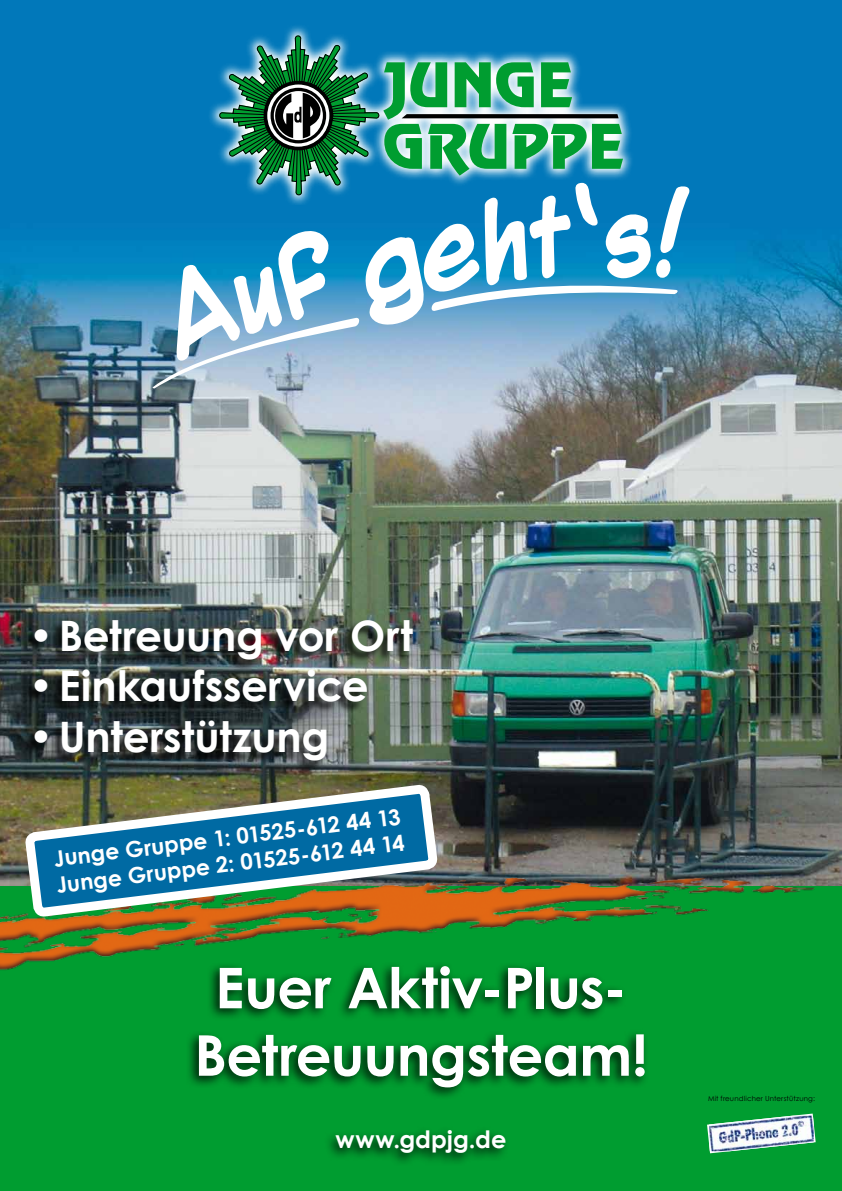
<style>
.page{position:relative;width:842px;height:1191px;background:#fff}
.page>*{position:absolute;margin:0;border:0;box-sizing:border-box;transform-origin:0 0}
.t1{font:700 56.2px/67.4px "Century Gothic";letter-spacing:-.01em;color:#fff;text-align:center}
.t2{font:700 42px "Century Gothic";letter-spacing:-.005em;color:#fff}
.t3{font:700 24px "Century Gothic";color:#fff}
.t4{font:700 22.1px/26.5px "Century Gothic";color:#fff}
.t5{font:7px "Century Gothic";letter-spacing:.025em;color:#000}
</style>
<div class="page">
<img style="left:0;top:0;width:842px;height:886px">
<div style="left:0;top:886px;width:842px;height:305px;background:#009d30"></div>
<img style="left:152px;top:2px;width:540px;height:681px">
<div style="left:185px;top:960px;width:464px;height:140px;background:#000;opacity:.85"></div>
<div style="left:322px;top:1124px;width:187px;height:41px;background:#000;opacity:.85"></div>
<div style="left:22px;top:620px;width:391px;height:152px;background:#000;opacity:.85"></div>
<img style="left:0;top:859px;width:823px;height:120px">
<svg style="left:26px;top:785px;width:411px;height:267px"></svg>
<svg style="left:707px;top:1113px;width:109px;height:40px"></svg>
<img style="left:709px;top:1115px;width:105px;height:36px">
<h2 class="t2" style="left:28px;top:609px;width:386px">• Betreuung vor Ort</h2>
<h2 class="t2" style="left:28px;top:660px;width:342px">• Einkaufsservice</h2>
<h2 class="t2" style="left:28px;top:710px;width:302px">• Unterstützung</h2>
<p class="t4" style="left:52px;top:845px;width:352px;rotate:-7deg">Junge Gruppe 1: 01525-612 44 13<br>Junge Gruppe 2: 01525-612 44 14</p>
<h1 class="t1" style="left:194px;top:953px;width:455px">Euer Aktiv-Plus-<br>Betreuungsteam!</h1>
<p class="t3" style="left:336px;top:1124px;width:172px">www.gdpjg.de</p>
<p class="t5" style="left:708px;top:1094px;width:108px">Mit freundlicher Unterstützung:</p>
</div>
